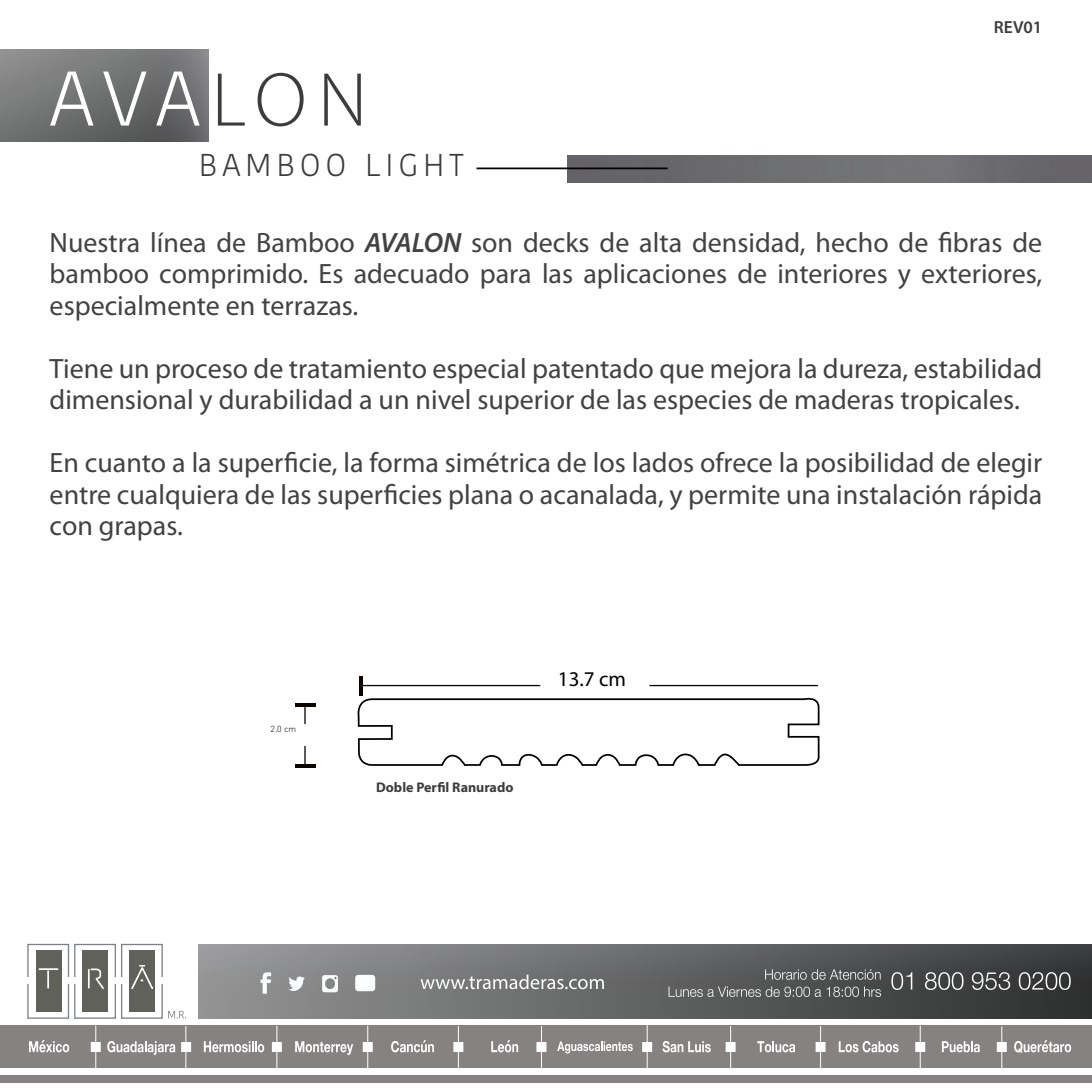
<style>
.page{position:relative;width:1092px;height:1092px;background:#fff}
.page>*{position:absolute;margin:0;border:0;box-sizing:border-box;transform-origin:0 0}
.t1{font:300 77px "Kohinoor Devanagari";color:#fff}
.t2{font:300 31.5px "Kohinoor Devanagari";letter-spacing:.15em;color:#3c3c3b}
.t3{font:28px/31.5px "Myriad Pro";color:#424242;text-align:justify}
.t4{font:21px "Myriad Pro";color:#000}
.t5{font:600 17.5px "Myriad Pro";color:#3c3c3b}
.t6{font:700 14px "Myriad Pro";color:#3c3c3b}
.t7{font:300 8.75px "DIN Pro";color:#000}
.s1{font-family:"Myriad Pro";color:#3c3c3b}
.s2{font-weight:600;font-style:italic}
</style>
<div class="page">
<svg style="left:0;top:50px;width:208px;height:91px;background:#717272"></svg>
<div style="left:566px;top:155px;width:525px;height:27px;background:#6b6b6e"></div>
<hr style="left:476px;top:167px;width:191px;height:2px;background:#000">
<div style="left:0;top:1075px;width:1091px;height:8px;background:#868282"></div>
<div style="left:0;top:1025px;width:1091px;height:42px;background:#868282"></div>
<hr style="left:95px;top:1025px;width:1px;height:42px;background:#fff">
<hr style="left:185px;top:1026px;width:1px;height:42px;background:#fff">
<hr style="left:276px;top:1025px;width:1px;height:42px;background:#fff">
<hr style="left:367px;top:1025px;width:1px;height:42px;background:#fff">
<hr style="left:458px;top:1026px;width:1px;height:42px;background:#fff">
<hr style="left:541px;top:1026px;width:1px;height:42px;background:#fff">
<hr style="left:646px;top:1025px;width:1px;height:42px;background:#fff">
<hr style="left:730px;top:1026px;width:1px;height:42px;background:#fff">
<hr style="left:820px;top:1026px;width:1px;height:42px;background:#fff">
<hr style="left:919px;top:1025px;width:1px;height:42px;background:#fff">
<hr style="left:1001px;top:1026px;width:1px;height:42px;background:#fff">
<div style="left:181px;top:1041px;width:10px;height:10px;background:#fff;border:2px solid #fff"></div>
<div style="left:91px;top:1041px;width:10px;height:10px;background:#fff;border:2px solid #fff"></div>
<div style="left:363px;top:1041px;width:10px;height:10px;background:#fff;border:2px solid #fff"></div>
<div style="left:272px;top:1041px;width:10px;height:10px;background:#fff;border:2px solid #fff"></div>
<div style="left:453px;top:1041px;width:10px;height:10px;background:#fff;border:2px solid #fff"></div>
<div style="left:536px;top:1041px;width:10px;height:10px;background:#fff;border:2px solid #fff"></div>
<div style="left:642px;top:1041px;width:10px;height:10px;background:#fff;border:2px solid #fff"></div>
<div style="left:725px;top:1041px;width:10px;height:10px;background:#fff;border:2px solid #fff"></div>
<div style="left:815px;top:1041px;width:10px;height:10px;background:#fff;border:2px solid #fff"></div>
<div style="left:915px;top:1041px;width:10px;height:10px;background:#fff;border:2px solid #fff"></div>
<div style="left:996px;top:1041px;width:10px;height:10px;background:#fff;border:2px solid #fff"></div>
<svg style="left:29px;top:1040px;width:40px;height:12px"></svg>
<svg style="left:107px;top:1041px;width:68px;height:13px"></svg>
<svg style="left:204px;top:1041px;width:60px;height:11px"></svg>
<svg style="left:295px;top:1041px;width:58px;height:13px"></svg>
<svg style="left:391px;top:1040px;width:43px;height:12px"></svg>
<svg style="left:491px;top:1040px;width:27px;height:12px"></svg>
<svg style="left:557px;top:1041px;width:75px;height:12px"></svg>
<svg style="left:662px;top:1041px;width:48px;height:11px"></svg>
<svg style="left:757px;top:1041px;width:38px;height:11px"></svg>
<svg style="left:838px;top:1041px;width:60px;height:11px"></svg>
<svg style="left:941px;top:1041px;width:38px;height:11px"></svg>
<svg style="left:1014px;top:1040px;width:57px;height:13px"></svg>
<div style="left:198px;top:944px;width:893px;height:74px;background:linear-gradient(to right,#979899,#333436)"></div>
<svg style="left:891px;top:972px;width:21px;height:17px"></svg>
<svg style="left:924px;top:972px;width:39px;height:17px"></svg>
<svg style="left:971px;top:972px;width:39px;height:17px"></svg>
<svg style="left:1018px;top:972px;width:52px;height:17px"></svg>
<svg style="left:765px;top:969px;width:115px;height:10px"></svg>
<svg style="left:668px;top:986px;width:212px;height:10px;background:#717272"></svg>
<svg style="left:420px;top:974px;width:184px;height:15px;background:#949495"></svg>
<svg style="left:260px;top:972px;width:11px;height:21px"></svg>
<svg style="left:288px;top:975px;width:17px;height:16px"></svg>
<div style="left:355px;top:974px;width:20px;height:17px;background:#fafcfd;border-radius:3px"></div>
<svg style="left:322px;top:975px;width:16px;height:17px"></svg>
<svg style="left:27px;top:943px;width:159px;height:76px"></svg>
<svg style="left:357px;top:697px;width:463px;height:69px"></svg>
<hr style="left:361px;top:684px;width:179px;height:2px;background:#0a0501">
<hr style="left:359px;top:676px;width:4px;height:20px;background:#0a0501">
<hr style="left:649px;top:684px;width:169px;height:2px;background:#0a0501">
<svg style="left:304px;top:706px;width:1px;height:18px"></svg>
<hr style="left:295px;top:703px;width:21px;height:3px;background:#0a0501">
<svg style="left:304px;top:746px;width:1px;height:18px"></svg>
<hr style="left:295px;top:764px;width:21px;height:3px;background:#0a0501">
<h1 class="t1" style="left:50px;top:54px;width:319px">AVA<span class="s1">LON</span></h1>
<p class="t2" style="left:199px;top:146px;width:266px">BAMBOO LIGHT</p>
<p class="t5" style="left:993px;top:16px;width:50px">REV01</p>
<p class="t3" style="left:50px;top:226px;width:994px">Nuestra línea de Bamboo <span class="s2">AVALON</span> son decks de alta densidad, hecho de fibras de bamboo comprimido. Es adecuado para las aplicaciones de interiores y exteriores, especialmente en terrazas.</p>
<p class="t3" style="left:50px;top:352px;width:994px">Tiene un proceso de tratamiento especial patentado que mejora la dureza, estabilidad dimensional y durabilidad a un nivel superior de las especies de maderas tropicales.</p>
<p class="t3" style="left:50px;top:446px;width:994px">En cuanto a la superficie, la forma simétrica de los lados ofrece la posibilidad de elegir entre cualquiera de las superficies plana o acanalada, y permite una instalación rápida con grapas.</p>
<p class="t7" style="left:270px;top:723px;width:27px">2.0 cm</p>
<p class="t6" style="left:376px;top:779px;width:139px">Doble Perfil Ranurado</p>
<p class="t4" style="left:558px;top:665px;width:70px">13.7 cm</p>
</div>
